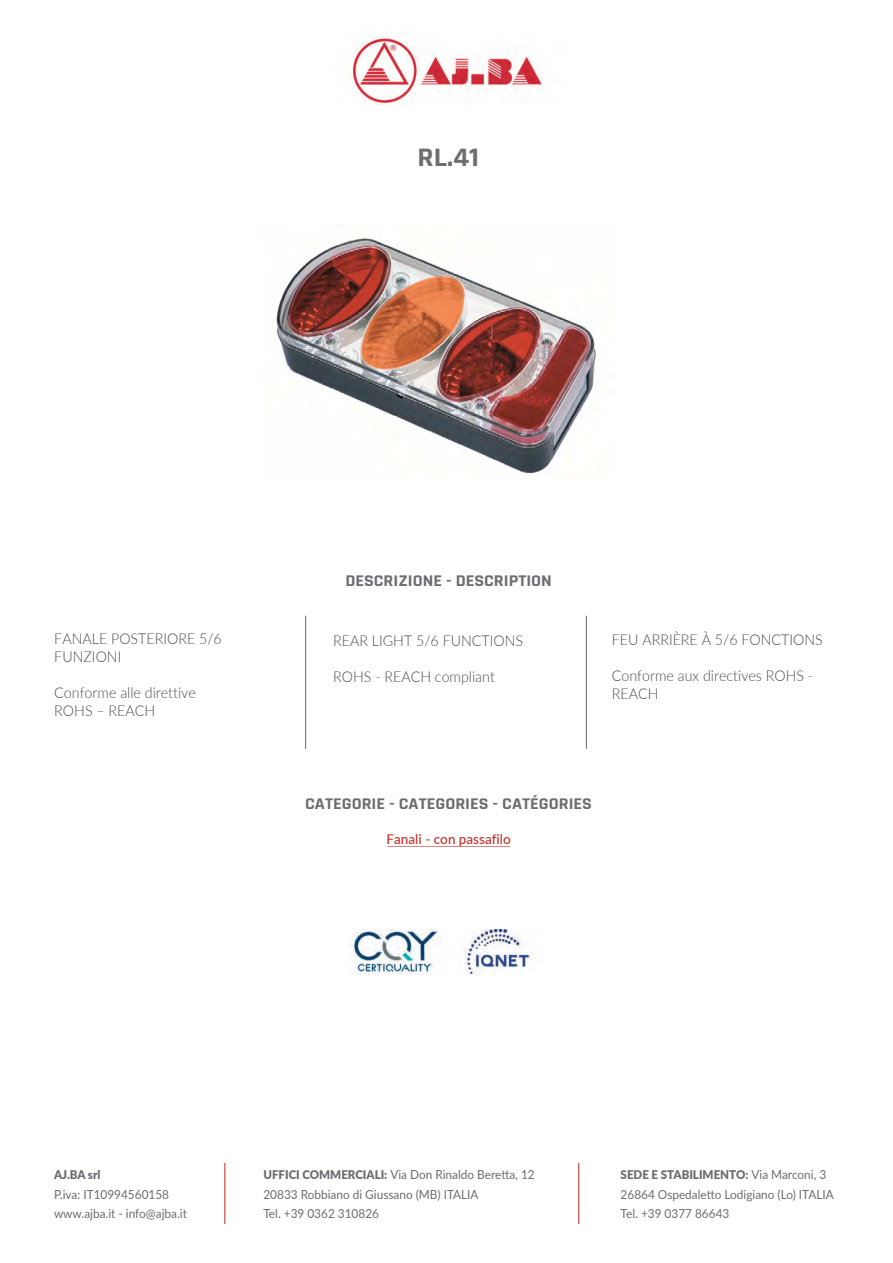
<style>
.page{position:relative;width:893px;height:1263px;background:#fff}
.page>*{position:absolute;margin:0;border:0;box-sizing:border-box;transform-origin:0 0}
.t1{font:700 27px "Rajdhani";color:#6c6d70;scale:1.1 1}
.t2{font:700 16.5px "Rajdhani";color:#6c6d70;scale:1.1 1}
.t3{font:300 15px/18px "Lato";color:#4b4c4d;scale:.95 1}
.t4{font:500 13.5px "Lato";color:#c3302b}
.t5{font:12.45px/19.5px "Lato";color:#6c6d70;scale:.95 1}
.t6{font:900 12px "Lato";color:#6c6d70;scale:.96 1}
.s1{font-weight:900;font-size:12px}
.s2{font-weight:400;font-size:12.45px}
</style>
<div class="page">
<img style="left:350px;top:36px;width:195px;height:69px">
<hr style="left:305px;top:616px;width:1px;height:133px;background:#6c6d70">
<hr style="left:586px;top:616px;width:1px;height:133px;background:#6c6d70">
<hr style="left:387px;top:846px;width:123px;height:1px;background:#c3302b">
<img style="left:350px;top:929px;width:92px;height:46px">
<img style="left:463px;top:929px;width:71px;height:46px">
<hr style="left:224px;top:1163px;width:1px;height:61px;background:#c3302b">
<hr style="left:578px;top:1163px;width:1px;height:61px;background:#c3302b">
<img style="left:275px;top:238px;width:321px;height:236px">
<h1 class="t1" style="left:417px;top:141px;width:58px">RL.41</h1>
<p class="t3" style="left:54px;top:629px;width:178px">FANALE POSTERIORE 5/6<br>FUNZIONI</p>
<p class="t3" style="left:54px;top:683px;width:150px">Conforme alle direttive<br>ROHS – REACH</p>
<h2 class="t2" style="left:345px;top:571px;width:189px">DESCRIZIONE - DESCRIPTION</h2>
<p class="t3" style="left:333px;top:631px;width:201px">REAR LIGHT 5/6 FUNCTIONS</p>
<p class="t3" style="left:333px;top:667px;width:172px">ROHS - REACH compliant</p>
<p class="t3" style="left:612px;top:630px;width:224px">FEU ARRIÈRE À 5/6 FONCTIONS</p>
<p class="t3" style="left:612px;top:666px;width:214px">Conforme aux directives ROHS -<br>REACH</p>
<h2 class="t2" style="left:305px;top:794px;width:262px">CATEGORIE - CATEGORIES - CATÉGORIES</h2>
<p class="t4" style="left:386px;top:829px;width:126px">Fanali - con passafilo</p>
<p class="t6" style="left:54px;top:1166px;width:50px">AJ.BA srl</p>
<p class="t5" style="left:54px;top:1184px;width:141px">P.iva: IT10994560158 www.ajba.it - info@ajba.it</p>
<p class="t5" style="left:263px;top:1165px;width:287px"><span class="s1">UFFICI COMMERCIALI:</span> Via Don Rinaldo Beretta, 12<br>20833 Robbiano di Giussano (MB) ITALIA<br>Tel. +39 0362 310826</p>
<p class="t6" style="left:621px;top:1166px;width:216px">SEDE E STABILIMENTO: <span class="s2">Via Marconi, 3</span></p>
<p class="t5" style="left:621px;top:1184px;width:226px">26864 Ospedaletto Lodigiano (Lo) ITALIA<br>Tel. +39 0377 86643</p>
</div>
